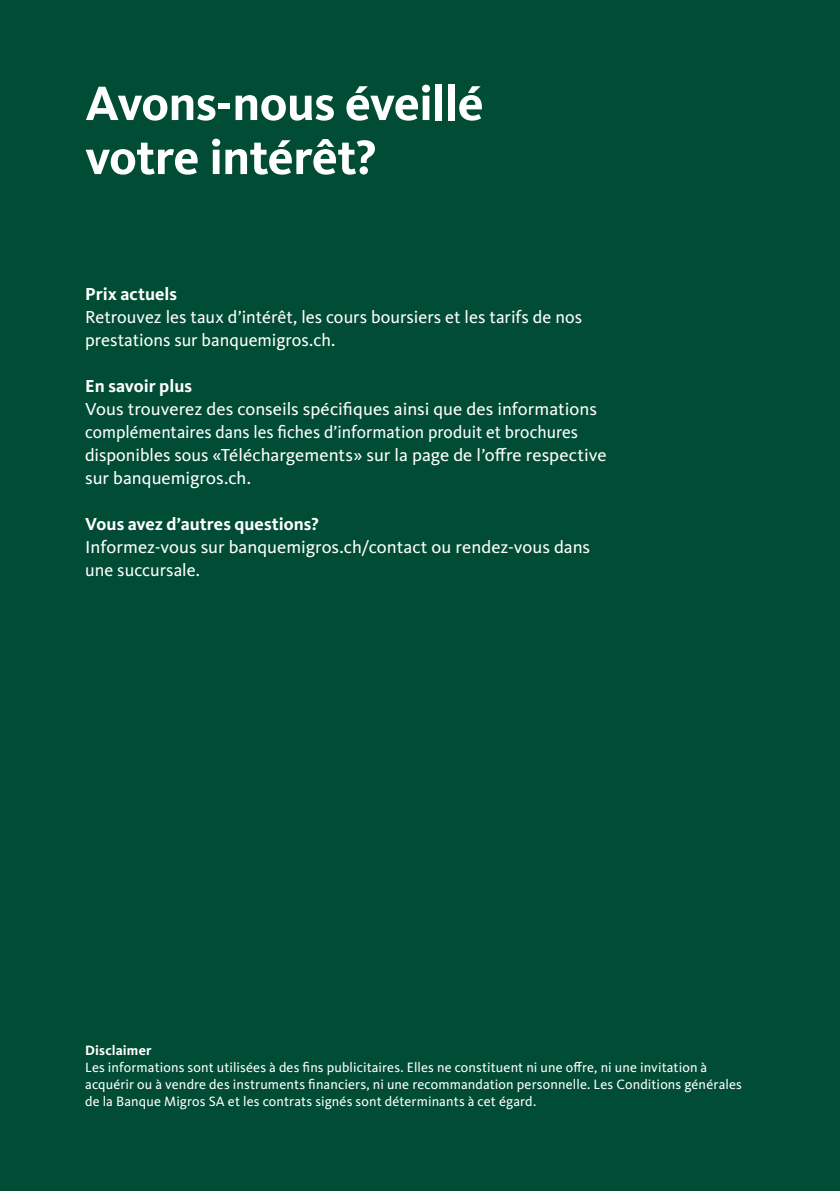
<style>
.page{position:relative;width:840px;height:1191px;background:#fff}
.page>*{position:absolute;margin:0;border:0;box-sizing:border-box;transform-origin:0 0}
.Titel_Kopie{font:700 50px/54px "Migrosbank Kievit";letter-spacing:-.015em;color:#fff}
.Grundtext{font:18px/23px "Migrosbank Kievit";color:#fff}
.Untertitel{font:700 18px "Migrosbank Kievit";color:#fff}
.Tabelle___Text{font:14px/17px "Migrosbank Kievit";letter-spacing:.01em;color:#fff}
.Tabelle___Text-2{font:700 14px "Migrosbank Kievit";letter-spacing:.01em;color:#fff}
</style>
<div class="page">
<div style="left:0;top:0;width:839px;height:1191px;background:#004c34"></div>
<p class="Titel_Kopie" style="left:85px;top:76px;width:400px">Avons-nous éveillé votre intérêt?</p>
<p class="Untertitel" style="left:85px;top:283px;width:93px">Prix actuels</p>
<p class="Grundtext" style="left:85px;top:305px;width:498px">Retrouvez les taux d’intérêt, les cours boursiers et les tarifs de nos prestations sur banquemigros.ch.</p>
<p class="Untertitel" style="left:85px;top:375px;width:108px">En savoir plus</p>
<p class="Grundtext" style="left:85px;top:397px;width:522px">Vous trouverez des conseils spécifiques ainsi que des informations complémentaires dans les fiches d’information produit et brochures disponibles sous «Téléchargements» sur la page de l’offre respective sur banquemigros.ch.</p>
<p class="Untertitel" style="left:85px;top:513px;width:235px">Vous avez d’autres questions?</p>
<p class="Grundtext" style="left:85px;top:535px;width:506px">Informez-vous sur banquemigros.ch/contact ou rendez-vous dans une succursale.</p>
<p class="Tabelle___Text-2" style="left:85px;top:1041px;width:68px">Disclaimer</p>
<p class="Tabelle___Text" style="left:85px;top:1058px;width:658px">Les informations sont utilisées à des fins publicitaires. Elles ne constituent ni une offre, ni une invitation à acquérir ou à vendre des instruments financiers, ni une recommandation personnelle. Les Conditions générales de la Banque Migros SA et les contrats signés sont déterminants à cet égard.</p>
</div>
